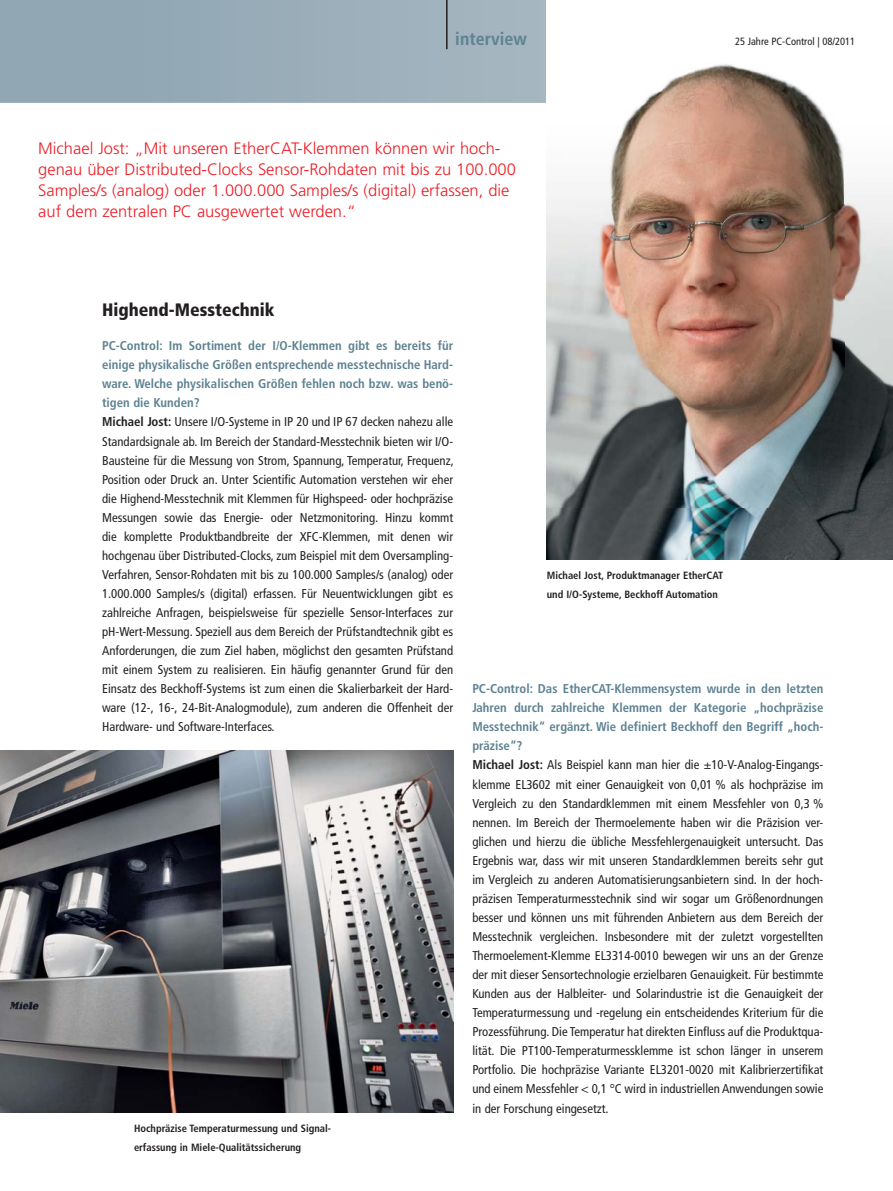
<style>
.page{position:relative;width:893px;height:1191px;background:#fff}
.page>*{position:absolute;margin:0;border:0;box-sizing:border-box;transform-origin:0 0}
.t1{font:900 condensed 18px "Frutiger LT Pro";color:#231f20}
.t2{font:700 condensed 18px "Frutiger LT Pro";color:#5d8291}
.t3{font:300 16.5px/21px "Frutiger";color:#ed1c24}
.t4{font:condensed 12.75px/19px "Frutiger LT Pro";color:#231f20}
.t5{font:700 condensed 10.5px/19px "Frutiger LT Pro";color:#231f20}
.t6{font:condensed 10.5px "Frutiger LT Pro";color:#231f20}
.s1{font-weight:700;color:#5d8291}
.s2{font-weight:700}
</style>
<div class="page">
<svg style="left:0;top:0;width:546px;height:102px;background:#99acb9"></svg>
<hr style="left:446px;top:0;width:1px;height:49px;background:#231f20">
<img style="left:0;top:750px;width:453px;height:362px">
<img style="left:546px;top:64px;width:346px;height:496px">
<img style="left:546px;top:102px;width:346px;height:1px">
<h1 class="t2" style="left:455px;top:33px;width:73px">interview</h1>
<p class="t3" style="left:38px;top:138px;width:479px">Michael Jost: „Mit unseren EtherCAT-Klemmen können wir hoch&shy;genau über Distributed-Clocks Sensor-Rohdaten mit bis zu 100.000<br>Samples/s (analog) oder 1.000.000 Samples/s (digital) erfassen, die auf dem zentralen PC ausgewertet werden.“</p>
<p class="t6" style="left:734px;top:38px;width:122px">25 Jahre PC-Control | 08/2011</p>
<h1 class="t1" style="left:102px;top:303px;width:174px">Highend-Messtechnik</h1>
<p class="t4" style="left:102px;top:338px;width:353px"><span class="s1">PC-Control: Im Sortiment der I/O-Klemmen gibt es bereits für einige physikalische Größen entsprechende messtechnische Hard&shy;ware. Welche physikalischen Größen fehlen noch bzw. was benö&shy;tigen die Kunden?<br></span><span class="s2">Michael Jost:</span> Unsere I/O-Systeme in IP 20 und IP 67 decken nahezu alle Standardsignale ab. Im Bereich der Standard-Messtechnik bieten wir I/O-Bausteine für die Messung von Strom, Spannung, Temperatur, Frequenz, Position oder Druck an. Unter Scientific Automation verstehen wir eher die Highend-Messtechnik mit Klemmen für Highspeed- oder hochpräzise Messungen sowie das Energie- oder Netzmonitoring. Hinzu kommt die komplette Produktbandbreite der XFC-Klemmen, mit denen wir hochgenau über Distributed-Clocks, zum Beispiel mit dem Oversampling-Verfahren, Sensor-Rohdaten mit bis zu 100.000 Samples/s (analog) oder 1.000.000 Samples/s (digital) erfassen. Für Neuentwicklungen gibt es zahlreiche Anfragen, beispielsweise für spezielle Sensor-Interfaces zur pH-Wert-Messung. Speziell aus dem Bereich der Prüfstandtechnik gibt es Anforderungen, die zum Ziel haben, möglichst den gesamten Prüfstand mit einem System zu realisieren. Ein häufig genannter Grund für den Einsatz des Beckhoff-Systems ist zum einen die Skalierbarkeit der Hard&shy;ware (12-, 16-, 24-Bit-Analogmodule), zum anderen die Offenheit der Hardware- und Software-Interfaces.</p>
<p class="t5" style="left:134px;top:1119px;width:198px">Hochpräzise Temperaturmessung und Signal&shy;erfassung in Miele-Qualitätssicherung</p>
<p class="t5" style="left:546px;top:567px;width:178px">Michael Jost, Produktmanager EtherCAT und I/O-Systeme, Beckhoff Automation</p>
<p class="t4" style="left:472px;top:681px;width:352px"><span class="s1">PC-Control: Das EtherCAT-Klemmensystem wurde in den letzten Jahren durch zahlreiche Klemmen der Kategorie „hochpräzise Messtechnik“ ergänzt. Wie definiert Beckhoff den Begriff „hoch&shy;präzise“?<br></span><span class="s2">Michael Jost:</span> Als Beispiel kann man hier die ±10-V-Analog-Eingangs&shy;klemme EL3602 mit einer Genauigkeit von 0,01 % als hochpräzise im Vergleich zu den Standardklemmen mit einem Messfehler von 0,3 % nennen. Im Bereich der Thermoelemente haben wir die Präzision ver&shy;glichen und hierzu die übliche Messfehlergenauigkeit untersucht. Das Ergebnis war, dass wir mit unseren Standardklemmen bereits sehr gut im Vergleich zu anderen Automatisierungsanbietern sind. In der hoch&shy;präzisen Temperaturmesstechnik sind wir sogar um Größenordnungen besser und können uns mit führenden Anbietern aus dem Bereich der Messtechnik vergleichen. Insbesondere mit der zuletzt vorgestellten Thermoelement-Klemme EL3314-0010 bewegen wir uns an der Grenze der mit dieser Sensortechnologie erzielbaren Genauigkeit. Für bestimmte Kunden aus der Halbleiter- und Solarindustrie ist die Genauigkeit der Temperaturmessung und -regelung ein entscheidendes Kriterium für die Prozessführung. Die Temperatur hat direkten Einfluss auf die Produktqua&shy;lität. Die PT100-Temperaturmessklemme ist schon länger in unserem Portfolio. Die hochpräzise Variante EL3201-0020 mit Kalibrierzertifikat und einem Messfehler &lt; 0,1 °C wird in industriellen Anwendungen sowie in der Forschung eingesetzt.</p>
</div>
